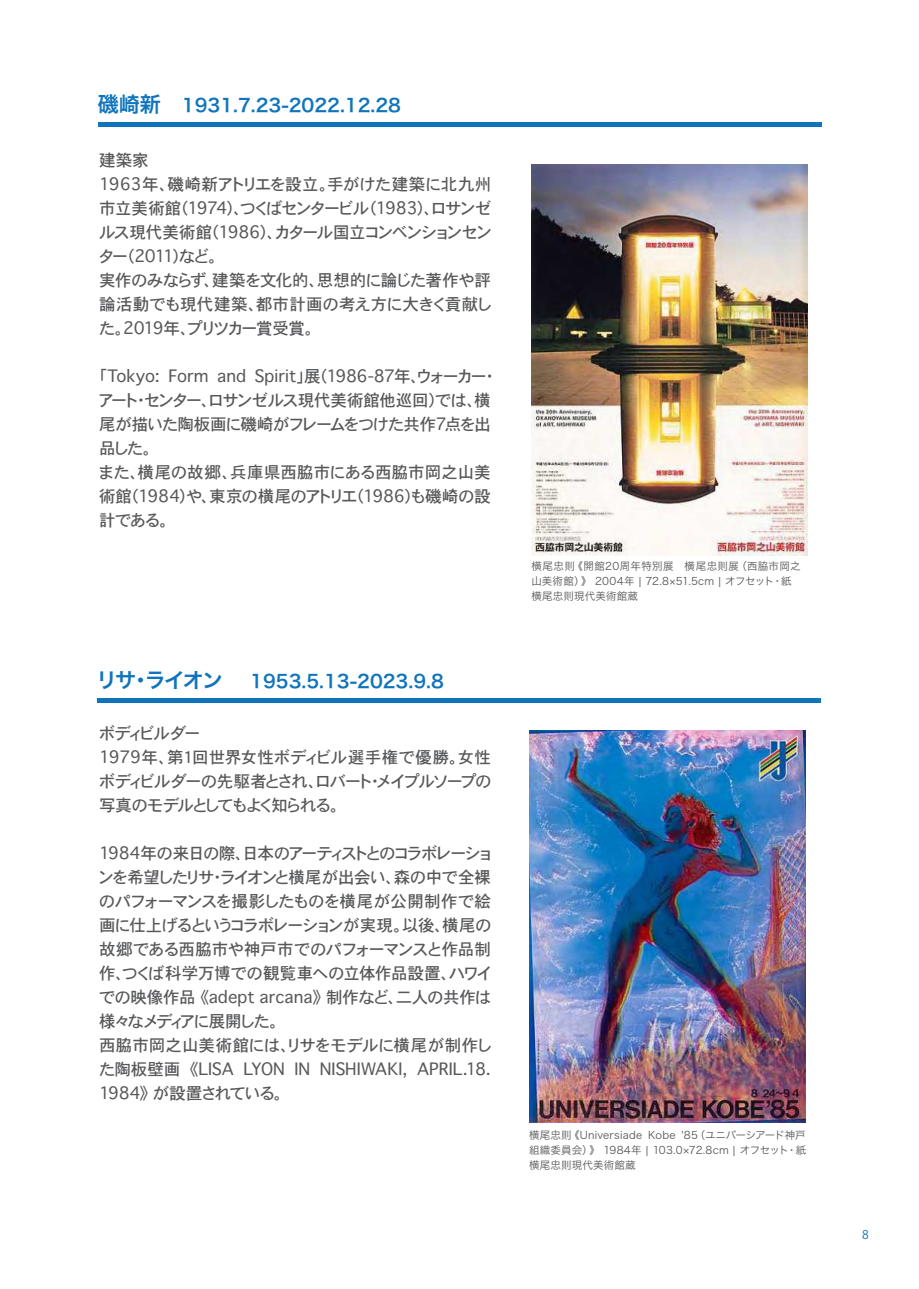
<style>
.page{position:relative;width:919px;height:1289px;background:#fff}
.page>*{position:absolute;margin:0;border:0;box-sizing:border-box;transform-origin:0 0}
.t1{font:18px "Hira Kaku Pro N W6";color:#1074bc}
.t2{font:16.5px/24px "Osaka";color:#57585a}
.t3{font:12px "Koz Go Pro";color:#1074bc}
.t4{font:10.5px/15px "Hira Kaku Pro W3";letter-spacing:.015em;color:#57585a}
.s1{font-size:21px}
</style>
<div class="page">
<div style="left:98px;top:122px;width:723px;height:5px;background:#1074bc"></div>
<hr style="left:98px;top:698px;width:723px;height:4px;background:#1074bc">
<img style="left:531px;top:164px;width:276px;height:391px">
<img style="left:529px;top:730px;width:276px;height:391px">
<p class="t1" style="left:98px;top:89px;width:305px"><span class="s1">磯崎新　</span>1931.7.23-2022.12.28</p>
<p class="t2" style="left:99px;top:147px;width:394px">建築家<br>1963年、磯崎新アトリエを設立。手がけた建築に北九州市立美術館（1974）、つくばセンタービル（1983）、ロサンゼルス現代美術館（1986）、カタール国立コンベンションセンター（2011）など。<br>実作のみならず、建築を文化的、思想的に論じた著作や評論活動でも現代建築、都市計画の考え方に大きく貢献した。2019年、プリツカー賞受賞。</p>
<p class="t2" style="left:99px;top:364px;width:396px">「Tokyo: Form and Spirit」展（1986-87年、ウォーカー・アート・センター、ロサンゼルス現代美術館他巡回）では、横尾が描いた陶板画に磯崎がフレームをつけた共作7点を出品した。<br>また、横尾の故郷、兵庫県西脇市にある西脇市岡之山美術館（1984）や、東京の横尾のアトリエ（1986）も磯崎の設計である。</p>
<p class="t1" style="left:96px;top:664px;width:349px"><span class="s1">リサ・ライオン　</span> 1953.5.13-2023.9.8</p>
<p class="t2" style="left:99px;top:720px;width:393px">ボディビルダー<br>1979年、第１回世界女性ボディビル選手権で優勝。女性ボディビルダーの先駆者とされ、ロバート・メイプルソープの写真のモデルとしてもよく知られる。</p>
<p class="t2" style="left:99px;top:840px;width:394px">1984年の来日の際、日本のアーティストとのコラボレーションを希望したリサ・ライオンと横尾が出会い、森の中で全裸のパフォーマンスを撮影したものを横尾が公開制作で絵画に仕上げるというコラボレーションが実現。以後、横尾の故郷である西脇市や神戸市でのパフォーマンスと作品制作、つくば科学万博での観覧車への立体作品設置、ハワイでの映像作品 《adept arcana》 制作など、二人の共作は様々なメディアに展開した。<br>西脇市岡之山美術館には、リサをモデルに横尾が制作した陶板壁画 《LISA LYON IN NISHIWAKI, APRIL.18.<br>1984》 が設置されている。</p>
<p class="t4" style="left:531px;top:558px;width:271px">横尾忠則《開館20周年特別展　横尾忠則展（西脇市岡之山美術館）》 2004年 | 72.8×51.5cm | オフセット・紙横尾忠則現代美術館蔵</p>
<p class="t4" style="left:529px;top:1127px;width:279px;text-align:justify">横尾忠則《Universiade Kobe '85（ユニバーシアード神戸組織委員会）》 1984年 | 103.0×72.8cm | オフセット・紙横尾忠則現代美術館蔵</p>
<p class="t3" style="left:862px;top:1226px;width:8px">8</p>
</div>
